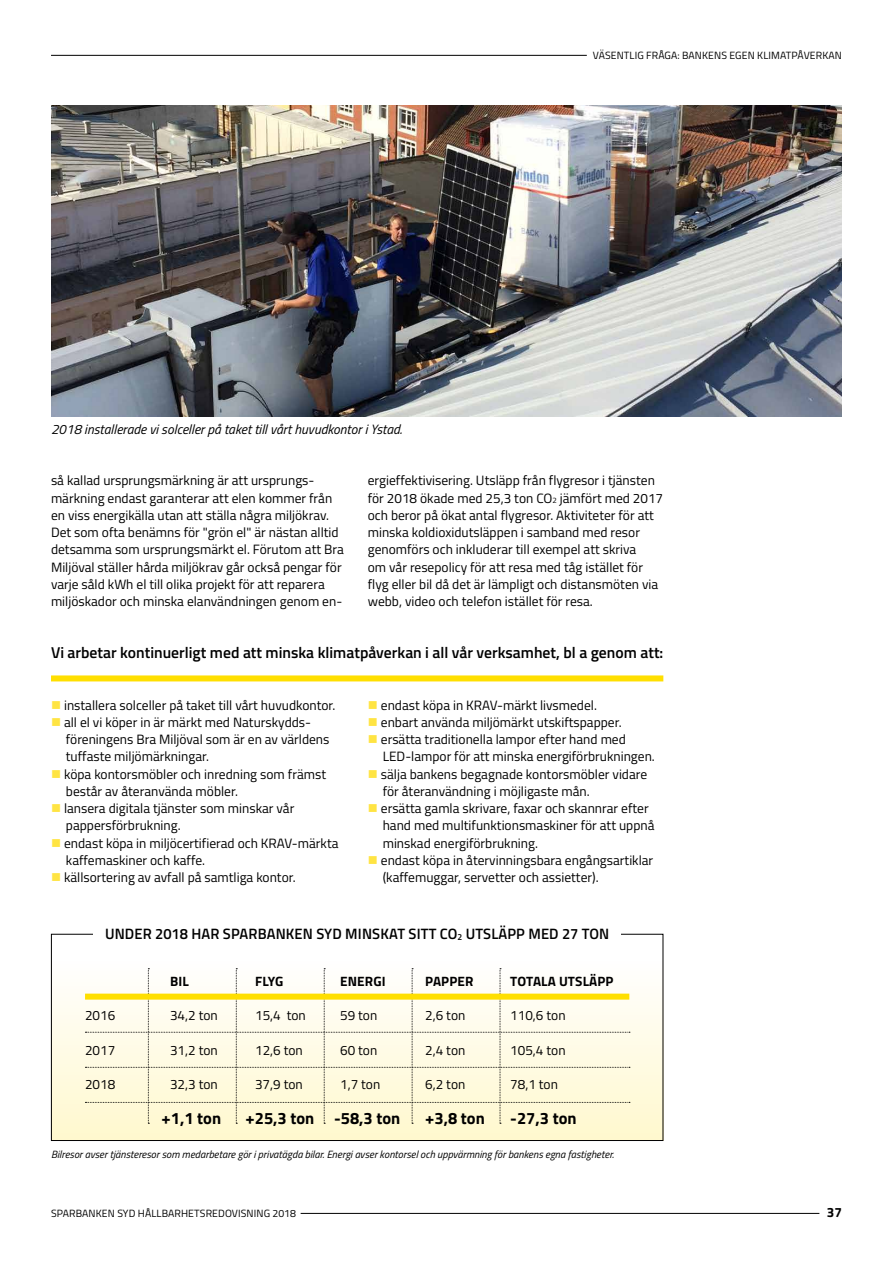
<style>
.page{position:relative;width:893px;height:1263px;background:#fff}
.page>*{position:absolute;margin:0;border:0;box-sizing:border-box;transform-origin:0 0}
.t1{font:700 16.5px "Titillium";color:#000}
.t2{font:600 15.75px "Titillium";color:#000}
.t3{font:600 15px "Titillium";letter-spacing:.01em;color:#000}
.t4{font:13.5px/17.2px "Titillium";color:#000}
.t5{font:italic 13.5px "Titillium";color:#000}
.t6{font:700 13.5px "Titillium";letter-spacing:.01em;color:#000}
.t7{font:italic 10.5px "Titillium";color:#000}
.t8{font:10.5px "Titillium";letter-spacing:.01em;color:#000}
.s1{font-size:7.8px}
.s2{color:#ffe443}
.s3{font-size:8.7px}
</style>
<div class="page">
<hr style="left:301px;top:1213px;width:518px;height:1px;background:#000">
<div style="left:51px;top:957px;width:612px;height:184px;background:linear-gradient(to bottom,#fffeff,#fff8ce)"></div>
<hr style="left:51px;top:55px;width:536px;height:1px;background:#000">
<svg style="left:85px;top:968px;width:545px;height:156px"></svg>
<div style="left:85px;top:994px;width:544px;height:6px;background:#ffdf00"></div>
<div style="left:51px;top:675px;width:612px;height:6px;background:#ffdf00"></div>
<img style="left:51px;top:106px;width:791px;height:310px">
<p class="t5" style="left:51px;top:419px;width:353px">2018 installerade vi solceller på taket till vårt huvudkontor i Ystad.</p>
<p class="t8" style="left:593px;top:48px;width:251px">VÄSENTLIG FRÅGA: BANKENS EGEN KLIMATPÅVERKAN</p>
<p class="t4" style="left:51px;top:471px;width:294px">så kallad ursprungsmärkning är att ursprungs&shy;märkning endast garanterar att elen kommer från en viss energikälla utan att ställa några miljökrav.<br>Det som ofta benämns för "grön el" är nästan alltid detsamma som ursprungsmärkt el. Förutom att Bra Miljöval ställer hårda miljökrav går också pengar för varje såld kWh el till olika projekt för att reparera miljöskador och minska elanvändningen genom en-</p>
<p class="t4" style="left:368px;top:471px;width:297px">ergieffektivisering. Utsläpp från flygresor i tjänsten för 2018 ökade med 25,3 ton CO<span class="s1">2</span> jämfört med 2017 och beror på ökat antal flygresor. Aktiviteter för att minska koldioxidutsläppen i samband med resor genomförs och inkluderar till exempel att skriva<br>om vår resepolicy för att resa med tåg istället för flyg eller bil då det är lämpligt och distansmöten via webb, video och telefon istället för resa.</p>
<p class="t2" style="left:51px;top:640px;width:614px">Vi arbetar kontinuerligt med att minska klimatpåverkan i all vår verksamhet, bl a genom att:</p>
<p class="t4" style="left:51px;top:695px;width:286px"><span class="s2">■</span> installera solceller på taket till vårt huvudkontor.</p>
<p class="t4" style="left:66px;top:713px;width:265px;text-indent:-15px"><span class="s2">■</span> all el vi köper in är märkt med Naturskydds&shy;föreningens Bra Miljöval som är en av världens tuffaste miljömärkningar.</p>
<p class="t4" style="left:66px;top:765px;width:262px;text-indent:-15px"><span class="s2">■</span> köpa kontorsmöbler och inredning som främst består av återanvända möbler.</p>
<p class="t4" style="left:66px;top:799px;width:230px;text-indent:-15px"><span class="s2">■</span> lansera digitala tjänster som minskar vår pappersförbrukning.</p>
<p class="t4" style="left:66px;top:834px;width:274px;text-indent:-15px"><span class="s2">■</span> endast köpa in miljöcertifierad och KRAV-märkta kaffemaskiner och kaffe.</p>
<p class="t4" style="left:51px;top:868px;width:246px"><span class="s2">■</span> källsortering av avfall på samtliga kontor.</p>
<p class="t4" style="left:368px;top:696px;width:231px"><span class="s2">■</span> endast köpa in KRAV-märkt livsmedel.</p>
<p class="t4" style="left:368px;top:713px;width:255px"><span class="s2">■</span> enbart använda miljömärkt utskiftspapper.</p>
<p class="t4" style="left:383px;top:730px;width:274px;text-indent:-15px"><span class="s2">■</span> ersätta traditionella lampor efter hand med<br>LED-lampor för att minska energiförbrukningen.</p>
<p class="t4" style="left:383px;top:765px;width:266px;text-indent:-15px"><span class="s2">■</span> sälja bankens begagnade kontorsmöbler vidare för återanvändning i möjligaste mån.</p>
<p class="t4" style="left:383px;top:799px;width:273px;text-indent:-15px"><span class="s2">■</span> ersätta gamla skrivare, faxar och skannrar efter hand med multifunktionsmaskiner för att uppnå minskad energiförbrukning.</p>
<p class="t4" style="left:383px;top:851px;width:272px;text-indent:-15px"><span class="s2">■</span> endast köpa in återvinningsbara engångsartiklar (kaffemuggar, servetter och assietter).</p>
<p class="t3" style="left:105px;top:923px;width:506px">UNDER 2018 HAR SPARBANKEN SYD MINSKAT SITT CO<span class="s3">2</span> UTSLÄPP MED 27 TON</p>
<p class="t6" style="left:170px;top:970px;width:20px">BIL</p>
<p class="t6" style="left:255px;top:970px;width:30px">FLYG</p>
<p class="t6" style="left:340px;top:970px;width:47px">ENERGI</p>
<p class="t6" style="left:425px;top:970px;width:50px">PAPPER</p>
<p class="t6" style="left:510px;top:970px;width:105px">TOTALA UTSLÄPP</p>
<p class="t4" style="left:85px;top:1006px;width:32px">2016</p>
<p class="t4" style="left:170px;top:1006px;width:49px">34,2 ton</p>
<p class="t4" style="left:255px;top:1006px;width:52px">15,4 ton</p>
<p class="t4" style="left:340px;top:1006px;width:39px">59 ton</p>
<p class="t4" style="left:425px;top:1006px;width:42px">2,6 ton</p>
<p class="t4" style="left:510px;top:1006px;width:57px">110,6 ton</p>
<p class="t4" style="left:85px;top:1041px;width:32px">2017</p>
<p class="t4" style="left:170px;top:1041px;width:49px">31,2 ton</p>
<p class="t4" style="left:255px;top:1041px;width:49px">12,6 ton</p>
<p class="t4" style="left:340px;top:1041px;width:39px">60 ton</p>
<p class="t4" style="left:425px;top:1041px;width:42px">2,4 ton</p>
<p class="t4" style="left:510px;top:1041px;width:57px">105,4 ton</p>
<p class="t4" style="left:85px;top:1075px;width:32px">2018</p>
<p class="t4" style="left:170px;top:1075px;width:49px">32,3 ton</p>
<p class="t4" style="left:255px;top:1075px;width:49px">37,9 ton</p>
<p class="t4" style="left:340px;top:1075px;width:42px">1,7 ton</p>
<p class="t4" style="left:425px;top:1075px;width:42px">6,2 ton</p>
<p class="t4" style="left:510px;top:1075px;width:49px">78,1 ton</p>
<p class="t1" style="left:162px;top:1105px;width:61px">+1,1 ton</p>
<p class="t1" style="left:246px;top:1105px;width:156px">+25,3 ton -58,3 ton</p>
<p class="t1" style="left:425px;top:1105px;width:61px">+3,8 ton</p>
<p class="t1" style="left:510px;top:1105px;width:68px">-27,3 ton</p>
<p class="t7" style="left:51px;top:1147px;width:564px">Bilresor avser tjänsteresor som medarbetare gör i privatägda bilar. Energi avser kontorsel och uppvärmning för bankens egna fastigheter.</p>
<p class="t8" style="left:51px;top:1205px;width:246px">SPARBANKEN SYD HÅLLBARHETSREDOVISNING 2018</p>
<p class="t6" style="left:827px;top:1202px;width:17px">37</p>
</div>
